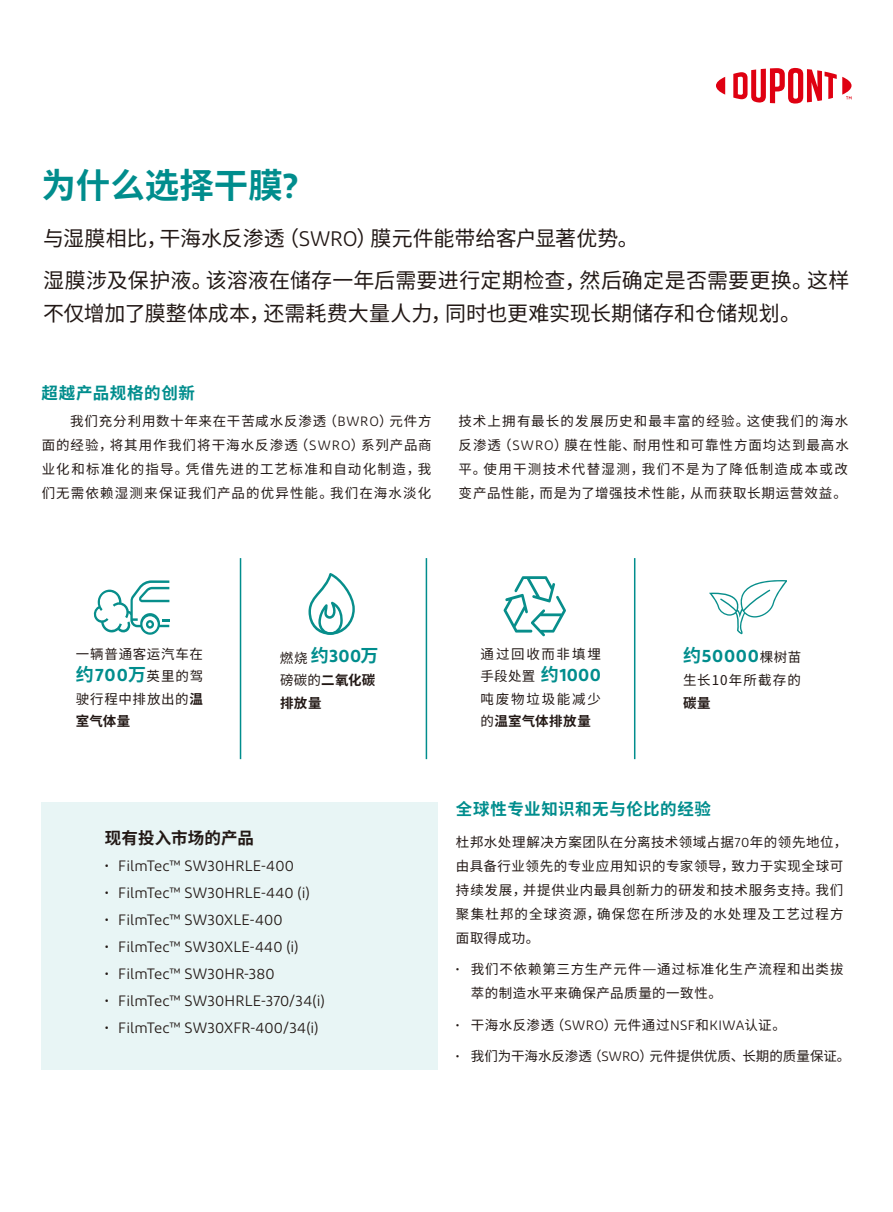
<style>
.page{position:relative;width:893px;height:1212px;background:#fff}
.page>*{position:absolute;margin:0;border:0;box-sizing:border-box;transform-origin:0 0}
.t1{font:700 34.5px "Source Han Sans CN";color:#008d8d}
.t2{font:21px/42px "Source Han Sans CN";letter-spacing:.005em;color:#221815}
.t3{font:600 18px "Diodrum";letter-spacing:.035em;color:#008d8d}
.t4{font:700 16.5px "Source Han Sans CN";letter-spacing:.035em;color:#008d8d}
.t5{font:700 16.5px "Source Han Sans CN";letter-spacing:.005em;color:#221815}
.t6{font:15px "Diodrum";letter-spacing:.005em;color:#221815}
.t7{font:13.5px/24px "Source Han Sans CN";letter-spacing:.06em;color:#221815;text-align:justify}
.t8{font:13.5px "Source Han Sans CN";color:#221815}
.t9{font:13.5px "Source Han Sans CN";letter-spacing:.035em;color:#221815}
.t10{font:700 13.5px/22.5px "Source Han Sans CN";letter-spacing:.03em;color:#221815}
.t11{font:13.5px "Source Han Sans CN";letter-spacing:.08em;color:#221815}
.s1{font-family:"Diodrum";font-weight:600}
.s2{font-family:"Diodrum"}
.s3{font-weight:700;font-size:18px;color:#008d8d}
.s4{font-family:"Diodrum";font-weight:600;font-size:18px;color:#008d8d}
.s5{font-weight:700}
.s6{font-family:"Source Han Sans CN";font-weight:400;font-size:13.5px;color:#221815}
.s7{font-family:"Source Han Sans CN";font-weight:700}
.s8{font-weight:400}
</style>
<div class="page">
<hr style="left:240px;top:558px;width:1px;height:201px;background:#008d8d">
<hr style="left:426px;top:558px;width:1px;height:201px;background:#008d8d">
<hr style="left:634px;top:558px;width:1px;height:201px;background:#008d8d">
<div style="left:41px;top:802px;width:396px;height:268px;background:#e8f5f5"></div>
<svg style="left:93px;top:580px;width:76px;height:55px"></svg>
<svg style="left:308px;top:573px;width:47px;height:62px"></svg>
<svg style="left:504px;top:576px;width:62px;height:60px"></svg>
<svg style="left:709px;top:580px;width:78px;height:54px"></svg>
<svg style="left:716px;top:77px;width:9px;height:18px"></svg>
<svg style="left:733px;top:68px;width:118px;height:36px"></svg>
<h1 class="t1" style="left:41px;top:165px;width:259px">为什么选择干膜<span class="s1">?</span></h1>
<h2 class="t2" style="left:43px;top:217px;width:808px">与湿膜相比，干海水反渗透（<span class="s2">SWRO</span>）膜元件能带给客户显著优势。<br>湿膜涉及保护液。该溶液在储存一年后需要进行定期检查，然后确定是否需要更换。这样</h2>
<h2 class="t2" style="left:43px;top:292px;width:759px">不仅增加了膜整体成本，还需耗费大量人力，同时也更难实现长期储存和仓储规划。</h2>
<p class="t4" style="left:41px;top:384px;width:155px">超越产品规格的创新</p>
<p class="t7" style="left:42px;top:409px;width:392px;text-indent:28px">我们充分利用数十年来在干苦咸水反渗透（<span class="s2">BWRO</span>）元件方面的经验，将其用作我们将干海水反渗透（<span class="s2">SWRO</span>）系列产品商业化和标准化的指导。凭借先进的工艺标准和自动化制造，我们无需依赖湿测来保证我们产品的优异性能。我们在海水淡化</p>
<p class="t7" style="left:458px;top:409px;width:392px">技术上拥有最长的发展历史和最丰富的经验。这使我们的海水反渗透（<span class="s2">SWRO</span>）膜在性能、耐用性和可靠性方面均达到最高水平。使用干测技术代替湿测，我们不是为了降低制造成本或改变产品性能，而是为了增强技术性能，从而获取长期运营效益。</p>
<p class="t7" style="left:76px;top:643px;width:129px;line-height:22.5px">一辆普通客运汽车在<span class="s3">约</span><span class="s4">700</span><span class="s3">万</span>英里的驾驶行程中排放出的<span class="s5">温室气体量</span></p>
<h3 class="t3" style="left:280px;top:644px;width:100px"><span class="s6">燃烧</span><span class="s7">约</span>300<span class="s7">万</span></h3>
<p class="t10" style="left:280px;top:669px;width:97px"><span class="s8">磅碳的</span>二氧化碳排放量</p>
<p class="t5" style="left:105px;top:828px;width:151px">现有投入市场的产品</p>
<p class="t6" style="left:105px;top:856px;width:191px">• FilmTec™ SW30HRLE-400</p>
<p class="t6" style="left:105px;top:883px;width:206px">• FilmTec™ SW30HRLE-440 (i)</p>
<p class="t6" style="left:105px;top:910px;width:179px">• FilmTec™ SW30XLE-400</p>
<p class="t6" style="left:105px;top:937px;width:195px">• FilmTec™ SW30XLE-440 (i)</p>
<p class="t6" style="left:105px;top:964px;width:171px">• FilmTec™ SW30HR-380</p>
<p class="t6" style="left:105px;top:991px;width:221px">• FilmTec™ SW30HRLE-370/34(i)</p>
<p class="t6" style="left:105px;top:1018px;width:215px">• FilmTec™ SW30XFR-400/34(i)</p>
<p class="t7" style="left:480px;top:643px;width:122px;line-height:22.5px">通过回收而非填埋手段处置<span class="s3">约</span><span class="s4">1000</span>吨废物垃圾能减少的<span class="s5">温室气体排放量</span></p>
<h3 class="t3" style="left:683px;top:644px;width:120px"><span class="s7">约</span>50000<span class="s6">棵树苗</span></h3>
<p class="t11" style="left:683px;top:672px;width:119px">生长10年所截存的</p>
<p class="t10" style="left:683px;top:691px;width:29px">碳量</p>
<p class="t4" style="left:456px;top:800px;width:257px">全球性专业知识和无与伦比的经验</p>
<p class="t7" style="left:456px;top:830px;width:393px;text-align:left">杜邦水处理解决方案团队在分离技术领域占据<span class="s2">70</span>年的领先地位，由具备行业领先的专业应用知识的专家领导，致力于实现全球可持续发展，并提供业内最具创新力的研发和技术服务支持。我们聚集杜邦的全球资源，确保您在所涉及的水处理及工艺过程方面取得成功。</p>
<p class="t7" style="left:471px;top:957px;width:374px;text-indent:-15px"><span class="s2">•</span> 我们不依赖第三方生产元件<span class="s2">—</span>通过标准化生产流程和出类拔萃的制造水平来确保产品质量的一致性。</p>
<p class="t9" style="left:456px;top:1017px;width:331px"><span class="s2">•</span> 干海水反渗透（<span class="s2">SWRO</span>）元件通过<span class="s2">NSF</span>和<span class="s2">KIWA</span>认证。</p>
<p class="t8" style="left:456px;top:1048px;width:396px"><span class="s2">•</span> 我们为干海水反渗透（<span class="s2">SWRO</span>）元件提供优质、长期的质量保证。</p>
</div>
